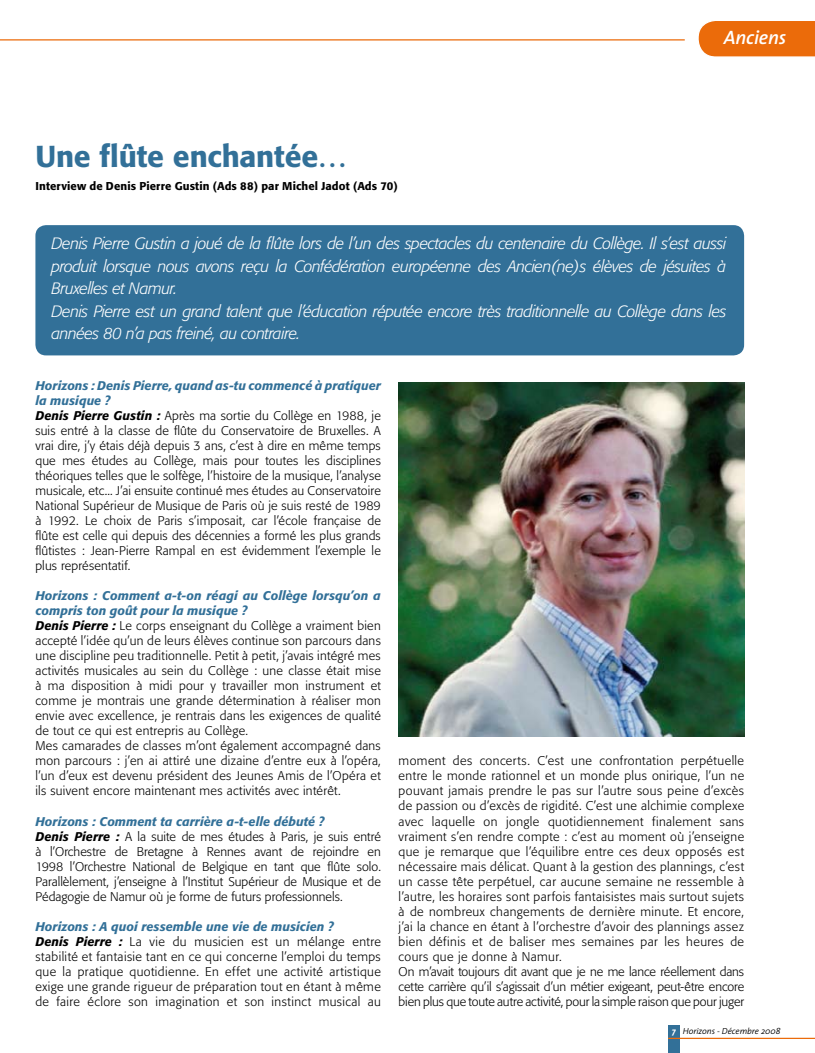
<style>
.page{position:relative;width:815px;height:1053px;background:#fff}
.page>*{position:absolute;margin:0;border:0;box-sizing:border-box;transform-origin:0 0}
.t1{font:500 30px "Formata";letter-spacing:-.005em;color:#327098}
.t2{font:italic 600 19.5px "The Sans";letter-spacing:-.01em;color:#fff}
.t3{font:italic 300 16.25px/22.5px "Formata";letter-spacing:-.025em;color:#fff}
.t4{font:300 12.5px/15px "Formata";letter-spacing:.025em;color:#000}
.t5{font:300 12.5px/15px "Formata";color:#000}
.t6{font:500 11.25px "Formata";letter-spacing:.01em;color:#000}
.t7{font:italic 300 8.75px "The Sans";color:#000}
.s1{font-weight:500;font-style:italic;color:#327098}
.s2{font-weight:500;font-style:italic}
.s3{font-weight:700;color:#fff}
</style>
<div class="page">
<div style="left:668px;top:1025px;width:11px;height:27px;background:#327098"></div>
<hr style="left:668px;top:1037px;width:147px;height:1px;background:#eb6b0a">
<hr style="left:0;top:39px;width:685px;height:1px;background:#eb6b0a">
<div style="left:698px;top:21px;width:117px;height:36px;background:#eb6b0a"></div>
<div style="left:35px;top:225px;width:709px;height:130px;background:#327098;border-radius:11px"></div>
<img style="left:399px;top:383px;width:345px;height:353px">
<h1 class="t1" style="left:35px;top:138px;width:314px">Une flûte enchantée…</h1>
<p class="t6" style="left:35px;top:179px;width:364px">Interview de Denis Pierre Gustin (Ads 88) par Michel Jadot (Ads 70)</p>
<h2 class="t2" style="left:724px;top:22px;width:64px">Anciens</h2>
<p class="t3" style="left:51px;top:232px;width:677px">Denis Pierre Gustin a joué de la flûte lors de l’un des spectacles du centenaire du Collège. Il s’est aussi produit lorsque nous avons reçu la Confédération européenne des Ancien(ne)s élèves de jésuites à Bruxelles et Namur.<br>Denis Pierre est un grand talent que l’éducation réputée encore très traditionnelle au Collège dans les années 80 n’a pas freiné, au contraire.</p>
<p class="t4" style="left:35px;top:378px;width:347px"><span class="s1">Horizons : Denis Pierre, quand as-tu commencé à pratiquer la musique ?<br></span><span class="s2">Denis Pierre Gustin :</span> Après ma sortie du Collège en 1988, je suis entré à la classe de flûte du Conservatoire de Bruxelles. A vrai dire, j’y étais déjà depuis 3 ans, c’est à dire en même temps que mes études au Collège, mais pour toutes les disciplines théoriques telles que le solfège, l’histoire de la musique, l’analyse musicale, etc... J’ai ensuite continué mes études au Conservatoire National Supérieur de Musique de Paris où je suis resté de 1989 à 1992. Le choix de Paris s’imposait, car l’école française de flûte est celle qui depuis des décennies a formé les plus grands flûtistes : Jean-Pierre Rampal en est évidemment l’exemple le plus représentatif.</p>
<p class="t4" style="left:35px;top:588px;width:347px"><span class="s1">Horizons : Comment a-t-on réagi au Collège lorsqu’on a compris ton goût pour la musique ?<br></span><span class="s2">Denis Pierre :</span> Le corps enseignant du Collège a vraiment bien accepté l’idée qu’un de leurs élèves continue son parcours dans une discipline peu traditionnelle. Petit à petit, j’avais intégré mes activités musicales au sein du Collège : une classe était mise à ma disposition à midi pour y travailler mon instrument et comme je montrais une grande détermination à réaliser mon envie avec excellence, je rentrais dans les exigences de qualité de tout ce qui est entrepris au Collège.<br>Mes camarades de classes m’ont également accompagné dans mon parcours : j’en ai attiré une dizaine d’entre eux à l’opéra, l’un d’eux est devenu président des Jeunes Amis de l’Opéra et ils suivent encore maintenant mes activités avec intérêt.</p>
<p class="t5" style="left:35px;top:813px;width:347px"><span class="s1">Horizons : Comment ta carrière a-t-elle débuté ?<br></span><span class="s2">Denis Pierre :</span> A la suite de mes études à Paris, je suis entré à l’Orchestre de Bretagne à Rennes avant de rejoindre en 1998 l’Orchestre National de Belgique en tant que flûte solo.<br>Parallèlement, j’enseigne à l’Institut Supérieur de Musique et de Pédagogie de Namur où je forme de futurs professionnels.</p>
<p class="t4" style="left:35px;top:918px;width:347px"><span class="s1">Horizons : A quoi ressemble une vie de musicien ?<br></span><span class="s2">Denis Pierre :</span> La vie du musicien est un mélange entre stabilité et fantaisie tant en ce qui concerne l’emploi du temps que la pratique quotidienne. En effet une activité artistique exige une grande rigueur de préparation tout en étant à même de faire éclore son imagination et son instinct musical au</p>
<p class="t4" style="left:399px;top:753px;width:347px">moment des concerts. C’est une confrontation perpétuelle entre le monde rationnel et un monde plus onirique, l’un ne pouvant jamais prendre le pas sur l’autre sous peine d’excès de passion ou d’excès de rigidité. C’est une alchimie complexe avec laquelle on jongle quotidiennement finalement sans vraiment s’en rendre compte : c’est au moment où j’enseigne que je remarque que l’équilibre entre ces deux opposés est nécessaire mais délicat. Quant à la gestion des plannings, c’est un casse tête perpétuel, car aucune semaine ne ressemble à l’autre, les horaires sont parfois fantaisistes mais surtout sujets à de nombreux changements de dernière minute. Et encore, j’ai la chance en étant à l’orchestre d’avoir des plannings assez bien définis et de baliser mes semaines par les heures de cours que je donne à Namur.<br>On m’avait toujours dit avant que je ne me lance réellement dans cette carrière qu’il s’agissait d’un métier exigeant, peut-être encore bien plus que toute autre activité, pour la simple raison que pour juger</p>
<p class="t7" style="left:672px;top:1023px;width:110px"><span class="s3">7</span> Horizons - Décembre 2008</p>
</div>
